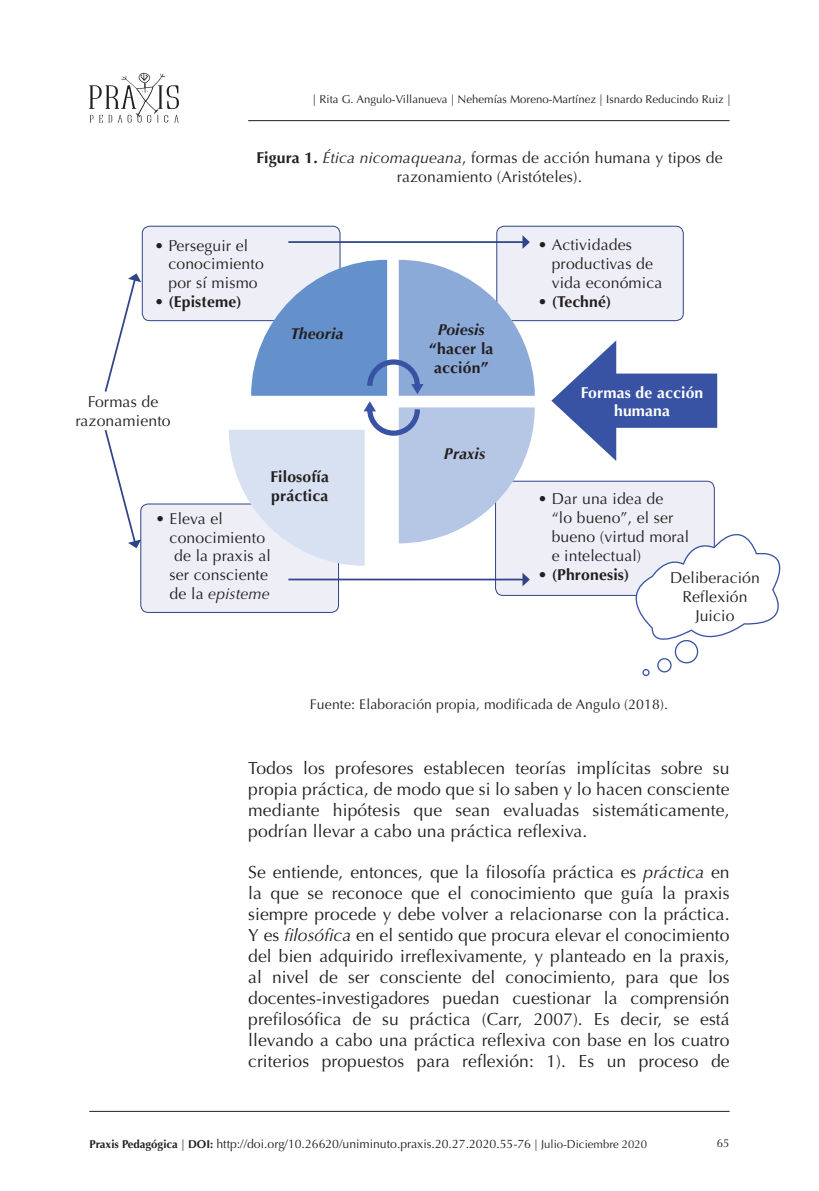
<style>
.page{position:relative;width:819px;height:1191px;background:#fff}
.page>*{position:absolute;margin:0;border:0;box-sizing:border-box;transform-origin:0 0}
.t1{font:17.5px/21px "Optima";letter-spacing:.005em;color:#231f20;text-align:justify}
.t2{font:15.75px/18.9px "Optima";letter-spacing:.01em;color:#231f20}
.t3{font:700 15.75px/18.9px "Optima";letter-spacing:.01em;color:#231f20}
.t4{font:700 15.75px/18.9px "Optima";letter-spacing:.01em;color:#fff;text-align:center}
.t5{font:italic 700 15.75px "Optima";letter-spacing:.01em;color:#231f20}
.t6{font:14px "Optima";letter-spacing:.01em;color:#231f20}
.t7{font:12.25px "Optima";color:#231f20}
.t8{font:11.38px "Optima";color:#231f20}
.s1{font-weight:700}
.s2{font-style:italic}
.s3{font-weight:700;font-size:11.38px}
.s4{font-size:11.38px}
</style>
<div class="page">
<svg style="left:89px;top:73px;width:90px;height:50px"></svg>
<hr style="left:248px;top:120px;width:481px;height:1px;background:#231f20">
<hr style="left:89px;top:1111px;width:640px;height:1px;background:#231f20">
<div style="left:497px;top:226px;width:186px;height:95px;background:#eeeff6;border-radius:7px"></div>
<div style="left:496px;top:226px;width:187px;height:95px;border:1px solid #2f438a;border-radius:7px"></div>
<div style="left:142px;top:226px;width:198px;height:95px;background:#eeeff6;border-radius:7px"></div>
<div style="left:142px;top:226px;width:198px;height:95px;border:1px solid #2f438a;border-radius:7px"></div>
<div style="left:141px;top:504px;width:197px;height:108px;background:#eeeff6;border-radius:7px"></div>
<div style="left:140px;top:503px;width:199px;height:110px;border:1px solid #2f438a;border-radius:7px"></div>
<svg style="left:104px;top:273px;width:37px;height:119px"></svg>
<div style="left:596px;top:373px;width:121px;height:55px;background:#3853a3"></div>
<svg style="left:551px;top:340px;width:65px;height:121px"></svg>
<hr style="left:288px;top:241px;width:235px;height:2px;background:#2f438a">
<svg style="left:522px;top:235px;width:8px;height:14px"></svg>
<div style="left:495px;top:481px;width:219px;height:114px;background:#eeeff6;border-radius:7px"></div>
<div style="left:495px;top:481px;width:219px;height:115px;border:1px solid #2f438a;border-radius:7px"></div>
<svg style="left:616px;top:514px;width:165px;height:138px"></svg>
<svg style="left:229px;top:260px;width:305px;height:306px"></svg>
<svg style="left:104px;top:430px;width:37px;height:118px"></svg>
<div style="left:675px;top:640px;width:22px;height:23px;background:#fff;border-radius:50%"></div>
<div style="left:674px;top:640px;width:24px;height:23px;border:1px solid #3853a3;border-radius:50%"></div>
<div style="left:657px;top:658px;width:14px;height:14px;border:1px solid #3853a3;border-radius:50%"></div>
<div style="left:642px;top:669px;width:7px;height:7px;border:1px solid #3853a3;border-radius:50%"></div>
<hr style="left:288px;top:578px;width:235px;height:2px;background:#2f438a">
<svg style="left:522px;top:573px;width:8px;height:13px"></svg>
<p class="t8" style="left:312px;top:92px;width:419px">| Rita G. Angulo-Villanueva | Nehemías Moreno-Martínez | Isnardo Reducindo Ruiz |</p>
<p class="t2" style="left:256px;top:149px;width:467px;text-align:center"><span class="s1">Figura 1.</span> <span class="s2">Ética nicomaqueana</span>, formas de acción humana y tipos de razonamiento (Aristóteles).</p>
<p class="t2" style="left:168px;top:236px;width:97px;text-indent:-14px">• Perseguir el conocimiento por sí mismo</p>
<p class="t3" style="left:154px;top:293px;width:89px">• (Episteme)</p>
<p class="t5" style="left:290px;top:325px;width:54px">Theoria</p>
<p class="t5" style="left:438px;top:321px;width:48px">Poiesis</p>
<p class="t3" style="left:429px;top:340px;width:66px;text-align:center">“hacer la acción”</p>
<p class="t2" style="left:551px;top:235px;width:112px;text-indent:-14px">• Actividades productivas de vida económica</p>
<p class="t3" style="left:537px;top:292px;width:75px">• (Techné)</p>
<p class="t2" style="left:75px;top:392px;width:97px;text-align:center">Formas de razonamiento</p>
<p class="t4" style="left:581px;top:383px;width:124px">Formas de acción humana</p>
<p class="t3" style="left:270px;top:467px;width:60px">Filosofía práctica</p>
<p class="t2" style="left:170px;top:509px;width:103px;text-indent:-14px">• Eleva el conocimiento de la praxis al ser consciente de la <span class="s2">episteme</span></p>
<p class="t5" style="left:444px;top:444px;width:43px">Praxis</p>
<p class="t2" style="left:551px;top:489px;width:139px;text-indent:-14px">• Dar una idea de<br>“lo bueno”, el ser bueno (virtud moral e intelectual)</p>
<p class="t3" style="left:537px;top:565px;width:93px">• (Phronesis)</p>
<p class="t2" style="left:670px;top:568px;width:91px;text-align:center">Deliberación<br>Reflexión<br>Juicio</p>
<p class="t6" style="left:310px;top:696px;width:359px">Fuente: Elaboración propia, modificada de Angulo (2018).</p>
<p class="t1" style="left:248px;top:758px;width:483px">Todos los profesores establecen teorías implícitas sobre su propia práctica, de modo que si lo saben y lo hacen consciente mediante hipótesis que sean evaluadas sistemáticamente, podrían llevar a cabo una práctica reflexiva.</p>
<p class="t1" style="left:248px;top:861px;width:483px">Se entiende, entonces, que la filosofía práctica es <span class="s2">práctica</span> en la que se reconoce que el conocimiento que guía la praxis siempre procede y debe volver a relacionarse con la práctica.<br>Y es <span class="s2">filosófica</span> en el sentido que procura elevar el conocimiento del bien adquirido irreflexivamente, y planteado en la praxis, al nivel de ser consciente del conocimiento, para que los docentes-investigadores puedan cuestionar la comprensión prefilosófica de su práctica (Carr, 2007). Es decir, se está llevando a cabo una práctica reflexiva con base en los cuatro criterios propuestos para reflexión: 1). Es un proceso de</p>
<p class="t7" style="left:89px;top:1136px;width:559px"><span class="s3">Praxis Pedagógica</span> <span class="s4">|</span> <span class="s3">DOI:</span> http://doi.org/10.26620/uniminuto.praxis.20.27.2020.55-76 <span class="s4">| Julio-Diciembre 2020</span></p>
<p class="t8" style="left:717px;top:1136px;width:14px">65</p>
</div>
